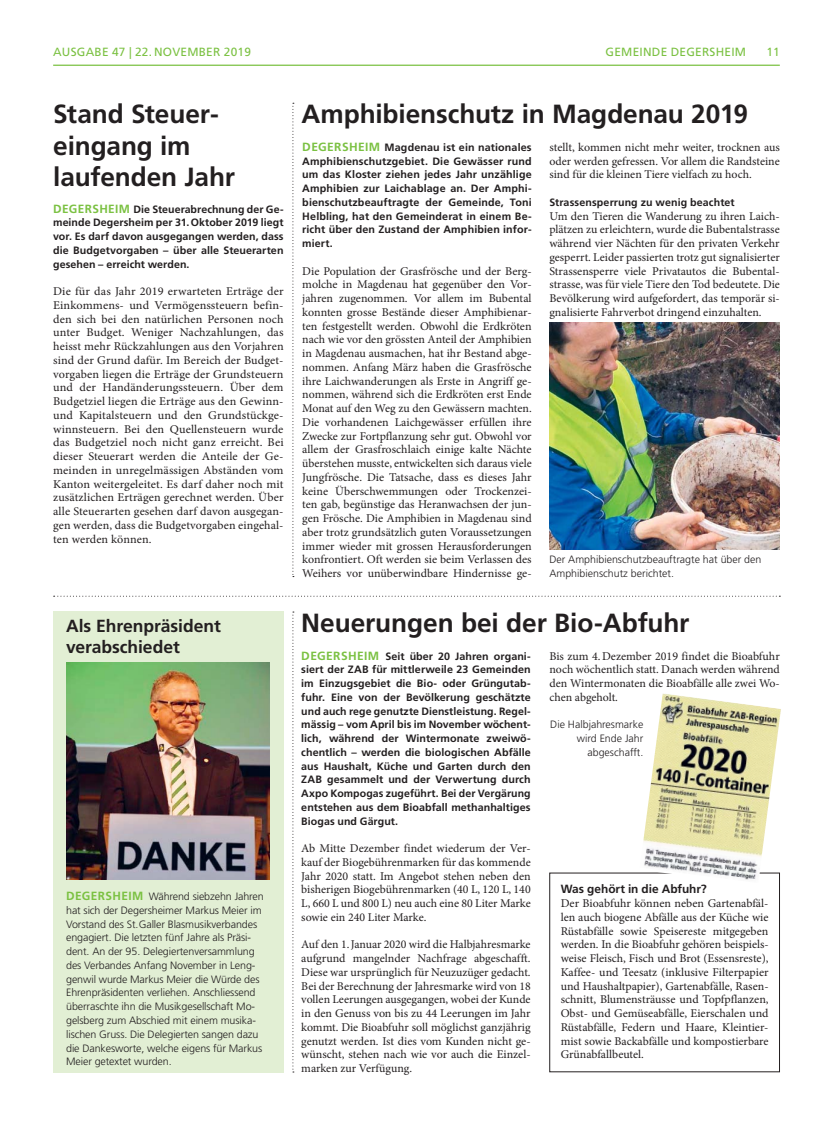
<style>
.page{position:relative;width:833px;height:1134px;background:#fff}
.page>*{position:absolute;margin:0;border:0;box-sizing:border-box;transform-origin:0 0}
.t1{font:700 26.25px/31.2px "Frutiger LT Std";letter-spacing:-.005em;color:#231f20}
.t2{font:700 17.5px/21.2px "Frutiger LT Std";color:#231f20}
.t3{font:11.88px/13.8px "Minion Pro";color:#231f20;text-align:justify}
.t4{font:11.88px "Frutiger LT Std";letter-spacing:.02em;color:#7bc142}
.t5{font:700 11.88px "Frutiger LT Std";letter-spacing:-.005em;color:#231f20}
.t6{font:700 10.62px/13.8px "Frutiger LT Std";letter-spacing:.005em;color:#231f20;text-align:justify}
.t7{font:300 10.62px/13.8px "Frutiger LT Std";letter-spacing:-.01em;color:#231f20}
.s1{font-size:11.88px;color:#7bc142}
.s2{font-weight:700;font-size:11.88px;color:#7bc142}
</style>
<div class="page">
<img style="left:549px;top:323px;width:231px;height:226px">
<svg style="left:54px;top:596px;width:726px;height:1px"></svg>
<div style="left:549px;top:873px;width:231px;height:199px;border:1px solid #231f20"></div>
<img style="left:640px;top:693px;width:141px;height:190px">
<div style="left:53px;top:611px;width:230px;height:461px;background:#e2efd4"></div>
<img style="left:66px;top:662px;width:204px;height:217px">
<hr style="left:53px;top:65px;width:727px;height:1px;background:#7bc142">
<svg style="left:292px;top:103px;width:2px;height:474px"></svg>
<svg style="left:292px;top:611px;width:2px;height:461px"></svg>
<p class="t4" style="left:53px;top:46px;width:199px">AUSGABE 47 | 22. NOVEMBER 2019</p>
<p class="t4" style="left:605px;top:46px;width:142px">GEMEINDE DEGERSHEIM</p>
<p class="t4" style="left:766px;top:46px;width:15px">11</p>
<h1 class="t1" style="left:53px;top:100px;width:183px">Stand Steuer&shy;eingang im laufenden Jahr</h1>
<p class="t6" style="left:53px;top:203px;width:232px"><span class="s1">DEGERSHEIM</span> Die Steuerabrechnung der Ge&shy;meinde Degersheim per 31. Oktober 2019 liegt vor. Es darf davon ausgegangen werden, dass die Budgetvorgaben – über alle Steuerarten gesehen – erreicht werden.</p>
<p class="t3" style="left:53px;top:285px;width:232px">Die für das Jahr 2019 erwarteten Erträge der Einkommens- und Vermögenssteuern befin&shy;den sich bei den natürlichen Personen noch unter Budget. Weniger Nachzahlungen, das heisst mehr Rückzahlungen aus den Vorjahren sind der Grund dafür. Im Bereich der Budget&shy;vorgaben liegen die Erträge der Grundsteuern und der Handänderungssteuern. Über dem Budgetziel liegen die Erträge aus den Gewinn&shy;und Kapitalsteuern und den Grundstückge&shy;winnsteuern. Bei den Quellensteuern wurde das Budgetziel noch nicht ganz erreicht. Bei dieser Steuerart werden die Anteile der Ge&shy;meinden in unregelmässigen Abständen vom Kanton weitergeleitet. Es darf daher noch mit zusätzlichen Erträgen gerechnet werden. Über alle Steuerarten gesehen darf davon ausgegan&shy;gen werden, dass die Budgetvorgaben eingehal&shy;ten werden können.</p>
<h2 class="t2" style="left:66px;top:616px;width:156px">Als Ehrenpräsident verabschiedet</h2>
<p class="t7" style="left:66px;top:890px;width:199px"><span class="s2">DEGERSHEIM</span> Während siebzehn Jahren hat sich der Degersheimer Markus Meier im Vorstand des St. Galler Blasmusikverbandes engagiert. Die letzten fünf Jahre als Präsi&shy;dent. An der 95. Delegiertenversammlung des Verbandes Anfang November in Leng&shy;genwil wurde Markus Meier die Würde des Ehrenpräsidenten verliehen. Anschliessend überraschte ihn die Musikgesellschaft Mo&shy;gelsberg zum Abschied mit einem musika&shy;lischen Gruss. Die Delegierten sangen dazu die Dankesworte, welche eigens für Markus Meier getextet wurden.</p>
<h1 class="t1" style="left:302px;top:100px;width:448px">Amphibienschutz in Magdenau 2019</h1>
<p class="t6" style="left:302px;top:141px;width:231px"><span class="s1">DEGERSHEIM</span> Magdenau ist ein nationales Amphibienschutzgebiet. Die Gewässer rund um das Kloster ziehen jedes Jahr unzählige Amphibien zur Laichablage an. Der Amphi&shy;bienschutzbeauftragte der Gemeinde, Toni Helbling, hat den Gemeinderat in einem Be&shy;richt über den Zustand der Amphibien infor&shy;miert.</p>
<p class="t3" style="left:302px;top:265px;width:231px">Die Population der Grasfrösche und der Berg&shy;molche in Magdenau hat gegenüber den Vor&shy;jahren zugenommen. Vor allem im Bubental konnten grosse Bestände dieser Amphibienar&shy;ten festgestellt werden. Obwohl die Erdkröten nach wie vor den grössten Anteil der Amphibien in Magdenau ausmachen, hat ihr Bestand abge&shy;nommen. Anfang März haben die Grasfrösche ihre Laichwanderungen als Erste in Angriff ge&shy;nommen, während sich die Erdkröten erst Ende Monat auf den Weg zu den Gewässern machten.<br>Die vorhandenen Laichgewässer erfüllen ihre Zwecke zur Fortpflanzung sehr gut. Obwohl vor allem der Grasfroschlaich einige kalte Nächte überstehen musste, entwickelten sich daraus viele Jungfrösche. Die Tatsache, dass es dieses Jahr keine Überschwemmungen oder Trockenzei&shy;ten gab, begünstige das Heranwachsen der jun&shy;gen Frösche. Die Amphibien in Magdenau sind aber trotz grundsätzlich guten Voraussetzungen immer wieder mit grossen Herausforderungen konfrontiert. Oft werden sie beim Verlassen des Weihers vor unüberwindbare Hindernisse ge-</p>
<p class="t3" style="left:549px;top:141px;width:232px">stellt, kommen nicht mehr weiter, trocknen aus oder werden gefressen. Vor allem die Randsteine sind für die kleinen Tiere vielfach zu hoch.</p>
<p class="t6" style="left:549px;top:196px;width:187px">Strassensperrung zu wenig beachtet</p>
<p class="t3" style="left:549px;top:210px;width:232px">Um den Tieren die Wanderung zu ihren Laich&shy;plätzen zu erleichtern, wurde die Bubentalstrasse während vier Nächten für den privaten Verkehr gesperrt. Leider passierten trotz gut signalisierter Strassensperre viele Privatautos die Bubental&shy;strasse, was für viele Tiere den Tod bedeutete. Die Bevölkerung wird aufgefordert, das temporär si&shy;gnalisierte Fahrverbot dringend einzuhalten.</p>
<p class="t7" style="left:549px;top:553px;width:213px">Der Amphibienschutzbeauftragte hat über den<br>Amphibienschutz berichtet.</p>
<h1 class="t1" style="left:301px;top:609px;width:389px">Neuerungen bei der Bio-Abfuhr</h1>
<p class="t6" style="left:301px;top:649px;width:231px"><span class="s1">DEGERSHEIM</span> Seit über 20 Jahren organi&shy;siert der ZAB für mittlerweile 23 Gemeinden im Einzugsgebiet die Bio- oder Grüngutab&shy;fuhr. Eine von der Bevölkerung geschätzte und auch rege genutzte Dienstleistung. Regel&shy;mässig – vom April bis im November wöchent&shy;lich, während der Wintermonate zweiwö&shy;chentlich – werden die biologischen Abfälle aus Haushalt, Küche und Garten durch den ZAB gesammelt und der Verwertung durch Axpo Kompogas zugeführt. Bei der Vergärung entstehen aus dem Bioabfall methanhaltiges Biogas und Gärgut.</p>
<p class="t3" style="left:301px;top:842px;width:231px">Ab Mitte Dezember findet wiederum der Ver&shy;kauf der Biogebührenmarken für das kommende Jahr 2020 statt. Im Angebot stehen neben den bisherigen Biogebührenmarken (40 L, 120 L, 140<br>L, 660 L und 800 L) neu auch eine 80 Liter Marke sowie ein 240 Liter Marke.</p>
<p class="t3" style="left:301px;top:939px;width:231px">Auf den 1. Januar 2020 wird die Halbjahresmarke aufgrund mangelnder Nachfrage abgeschafft.<br>Diese war ursprünglich für Neuzuzüger gedacht.<br>Bei der Berechnung der Jahresmarke wird von 18 vollen Leerungen ausgegangen, wobei der Kunde in den Genuss von bis zu 44 Leerungen im Jahr kommt. Die Bioabfuhr soll möglichst ganzjährig genutzt werden. Ist dies vom Kunden nicht ge&shy;wünscht, stehen nach wie vor auch die Einzel&shy;marken zur Verfügung.</p>
<p class="t3" style="left:549px;top:650px;width:232px">Bis zum 4. Dezember 2019 findet die Bioabfuhr noch wöchentlich statt. Danach werden während den Wintermonaten die Bioabfälle alle zwei Wo&shy;chen abgeholt.</p>
<p class="t7" style="left:550px;top:718px;width:95px;text-align:right">Die Halbjahresmarke wird Ende Jahr abgeschafft.</p>
<p class="t5" style="left:560px;top:883px;width:148px">Was gehört in die Abfuhr?</p>
<p class="t3" style="left:560px;top:897px;width:209px">Der Bioabfuhr können neben Gartenabfäl&shy;len auch biogene Abfälle aus der Küche wie Rüstabfälle sowie Speisereste mitgegeben werden. In die Bioabfuhr gehören beispiels&shy;weise Fleisch, Fisch und Brot (Essensreste), Kaffee- und Teesatz (inklusive Filterpapier und Haushaltpapier), Gartenabfälle, Rasen&shy;schnitt, Blumensträusse und Topfpflanzen, Obst- und Gemüseabfälle, Eierschalen und Rüstabfälle, Federn und Haare, Kleintier&shy;mist sowie Backabfälle und kompostierbare Grünabfallbeutel.</p>
</div>
